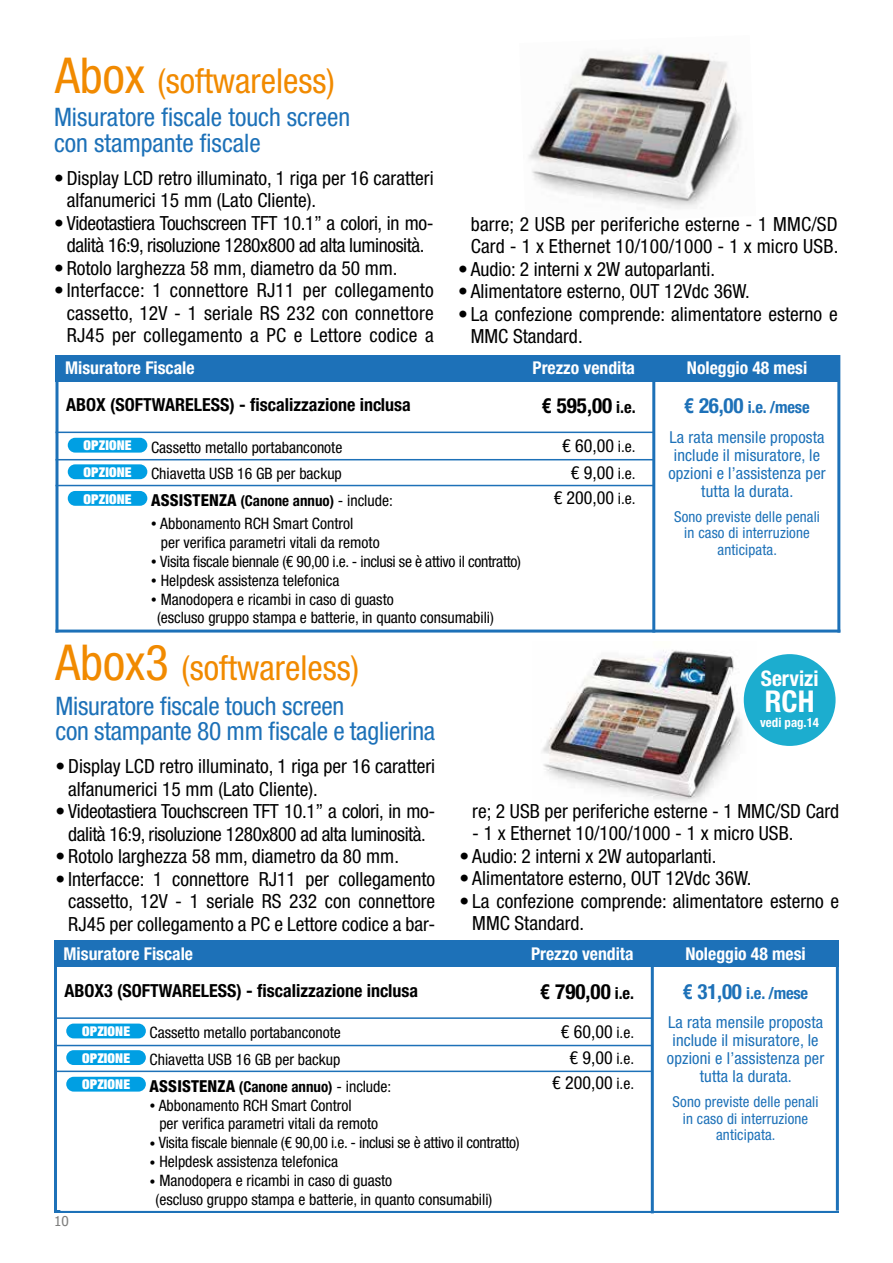
<style>
.page{position:relative;width:893px;height:1263px;background:#fff}
.page>*{position:absolute;margin:0;border:0;box-sizing:border-box;transform-origin:0 0}
.t1{font:condensed 34.5px "Helvetica Neue LT Std";color:#f18a00}
.t2{font:700 condensed 30.15px "Helvetica Neue";color:#fff}
.t3{font:condensed 25.5px/25.5px "Helvetica Neue LT Std";letter-spacing:-.01em;color:#1d71b8}
.t4{font:700 condensed 21.45px "Helvetica Neue";color:#fff}
.t5{font:700 condensed 21px "Helvetica Neue";color:#000}
.t6{font:condensed 19.5px/22.5px "Helvetica Neue LT Std";color:#000}
.t7{font:condensed 19.5px/22.5px "Helvetica Neue LT Std";letter-spacing:-.02em;color:#000;text-align:center}
.t8{font:700 condensed 18px "Helvetica Neue";color:#000}
.t9{font:condensed 18px/26.5px "Helvetica Neue LT Std";color:#000;text-align:center}
.t10{font:700 condensed 17.7px "Helvetica Neue";color:#fff}
.t11{font:condensed 16.5px/18px "Helvetica Neue LT Std";letter-spacing:.01em;color:#1d71b8;text-align:center}
.t12{font:700 condensed 16.5px "Helvetica Neue";letter-spacing:-.01em;color:#1d71b8}
.t13{font:condensed 15.75px/26.5px "Helvetica Neue LT Std";color:#000}
.t14{font:condensed 15.75px "Helvetica Neue LT Std";letter-spacing:-.02em;color:#000}
.t15{font:condensed 15px/16.5px "Helvetica Neue LT Std";letter-spacing:.01em;color:#1d71b8;text-align:center}
.t16{font:700 condensed 15px "Helvetica Neue";color:#000}
.t17{font:13.5px "Tahoma";color:#7e7e7d}
.t18{font:700 condensed 12.9px "Helvetica Neue";color:#fff}
.s1{font-size:49.5px}
.s2{font-size:16.5px}
.s3{font-size:21px}
.s4{font-family:"Helvetica Neue";font-weight:900;font-stretch:expanded;font-size:13.5px;color:#fff}
.s5{font-weight:800;font-size:16.5px}
.s6{font-family:"Helvetica Neue LT Std";font-weight:400;font-size:15.75px}
.s7{font-family:"Minion Pro";font-stretch:normal}
.s8{font-family:"Minion Pro";font-stretch:normal;color:#fff}
.s9{font-size:15.75px}
</style>
<div class="page">
<img style="left:542px;top:650px;width:214px;height:153px">
<div style="left:54px;top:941px;width:784px;height:26px;background:#1d71b8"></div>
<hr style="left:55px;top:1210px;width:784px;height:3px;background:#1d71b8">
<svg style="left:60px;top:1018px;width:779px;height:193px"></svg>
<div style="left:66px;top:1023px;width:80px;height:15px;background:#009fe3;border-radius:7px"></div>
<div style="left:66px;top:1050px;width:80px;height:15px;background:#009fe3;border-radius:7px"></div>
<div style="left:66px;top:1077px;width:80px;height:14px;background:#009fe3;border-radius:7px"></div>
<hr style="left:651px;top:954px;width:3px;height:259px;background:#1d71b8">
<hr style="left:836px;top:941px;width:3px;height:269px;background:#1d71b8">
<hr style="left:54px;top:941px;width:3px;height:269px;background:#1d71b8">
<hr style="left:54px;top:1017px;width:598px;height:2px;background:#1d71b8">
<hr style="left:54px;top:1045px;width:598px;height:1px;background:#1d71b8">
<hr style="left:54px;top:1070px;width:598px;height:2px;background:#1d71b8">
<img style="left:528px;top:52px;width:213px;height:157px">
<div style="left:55px;top:355px;width:785px;height:26px;background:#1d71b8"></div>
<svg style="left:62px;top:432px;width:779px;height:197px"></svg>
<div style="left:68px;top:438px;width:79px;height:15px;background:#009fe3;border-radius:7px"></div>
<div style="left:68px;top:464px;width:79px;height:15px;background:#009fe3;border-radius:7px"></div>
<div style="left:68px;top:491px;width:79px;height:15px;background:#009fe3;border-radius:7px"></div>
<hr style="left:652px;top:371px;width:3px;height:261px;background:#1d71b8">
<hr style="left:837px;top:355px;width:3px;height:277px;background:#1d71b8">
<hr style="left:55px;top:355px;width:3px;height:277px;background:#1d71b8">
<hr style="left:55px;top:432px;width:599px;height:1px;background:#1d71b8">
<hr style="left:55px;top:459px;width:599px;height:1px;background:#1d71b8">
<hr style="left:55px;top:485px;width:599px;height:1px;background:#1d71b8">
<hr style="left:55px;top:629px;width:785px;height:3px;background:#1d71b8">
<div style="left:744px;top:654px;width:92px;height:92px;background:#1cadcf;border-radius:50%"></div>
<h1 class="t1" style="left:55px;top:61px;width:281px"><span class="s1">Abox</span> (softwareless)</h1>
<h3 class="t3" style="left:54px;top:104px;width:298px">Misuratore fiscale touch screen con stampante fiscale</h3>
<p class="t6" style="left:67px;top:167px;width:368px;text-indent:-13px">• Display LCD retro illuminato, 1 riga per 16 caratteri alfanumerici 15 mm (Lato Cliente).</p>
<p class="t7" style="left:54px;top:212px;width:381px">• Videotastiera Touchscreen TFT 10.1” a colori, in mo&shy;dalità 16:9, risoluzione 1280x800 ad alta luminosità.</p>
<p class="t6" style="left:54px;top:257px;width:345px">• Rotolo larghezza 58 mm, diametro da 50 mm.</p>
<p class="t6" style="left:67px;top:279px;width:368px;text-align:justify;text-indent:-13px">• Interfacce: 1 connettore RJ11 per collegamento cassetto, 12V - 1 seriale RS 232 con connettore RJ45 per collegamento a PC e Lettore codice a</p>
<p class="t6" style="left:471px;top:213px;width:369px">barre; 2 USB per periferiche esterne - 1 MMC/SD<br>Card - 1 x Ethernet 10/100/1000 - 1 x micro USB.</p>
<p class="t6" style="left:458px;top:258px;width:258px">• Audio: 2 interni x 2W autoparlanti.</p>
<p class="t6" style="left:458px;top:280px;width:293px">• Alimentatore esterno, OUT 12Vdc 36W.</p>
<p class="t6" style="left:471px;top:303px;width:368px;text-indent:-13px">• La confezione comprende: alimentatore esterno e<br>MMC Standard.</p>
<p class="t10" style="left:65px;top:357px;width:131px">Misuratore Fiscale</p>
<p class="t10" style="left:533px;top:357px;width:104px">Prezzo vendita</p>
<p class="t10" style="left:687px;top:357px;width:122px">Noleggio 48 mesi</p>
<p class="t8" style="left:66px;top:393px;width:346px">ABOX (SOFTWARELESS) - fiscalizzazione inclusa</p>
<p class="t5" style="left:542px;top:393px;width:96px">€ 595,00 <span class="s2">i.e.</span></p>
<p class="t12" style="left:684px;top:397px;width:127px"><span class="s3">€ 26,00</span> i.e. /mese</p>
<p class="t13" style="left:84px;top:434px;width:260px"><span class="s4">OPZIONE</span> Cassetto metallo portabanconote<br><span class="s4">OPZIONE</span> Chiavetta USB 16 GB per backup</p>
<p class="t16" style="left:84px;top:491px;width:311px"><sup>OPZIONE</sup> <span class="s5">ASSISTENZA</span> (Canone annuo) <span class="s6">- include:</span></p>
<p class="t13" style="left:151px;top:510px;width:204px"><span class="s7">•</span> Abbonamento RCH Smart Control</p>
<p class="t13" style="left:151px;top:529px;width:230px"><span class="s8">•</span> per verifica parametri vitali da remoto</p>
<p class="t14" style="left:151px;top:552px;width:372px"><span class="s7">•</span> Visita fiscale biennale (€ 90,00 i.e. - inclusi se è attivo il contratto)</p>
<p class="t13" style="left:151px;top:567px;width:190px"><span class="s7">•</span> Helpdesk assistenza telefonica</p>
<p class="t13" style="left:151px;top:586px;width:244px"><span class="s7">•</span> Manodopera e ricambi in caso di guasto</p>
<p class="t13" style="left:147px;top:604px;width:348px"><span class="s8">•</span> (escluso gruppo stampa e batterie, in quanto consumabili)</p>
<p class="t11" style="left:668px;top:428px;width:159px">La rata mensile proposta include il misuratore, le opzioni e l’assistenza per tutta la durata.</p>
<p class="t15" style="left:674px;top:508px;width:147px">Sono previste delle penali in caso di interruzione anticipata.</p>
<p class="t9" style="left:562px;top:432px;width:75px">€ 60,00 <span class="s9">i.e. </span>€ 9,00 <span class="s9">i.e.</span></p>
<p class="t9" style="left:554px;top:484px;width:84px">€ 200,00 <span class="s9">i.e.</span></p>
<h1 class="t1" style="left:55px;top:648px;width:305px"><span class="s1">Abox3</span> (softwareless)</h1>
<h3 class="t3" style="left:55px;top:693px;width:381px">Misuratore fiscale touch screen<br>con stampante 80 mm fiscale e taglierina</h3>
<p class="t6" style="left:68px;top:755px;width:368px;text-indent:-13px">• Display LCD retro illuminato, 1 riga per 16 caratteri alfanumerici 15 mm (Lato Cliente).</p>
<p class="t7" style="left:55px;top:800px;width:381px">• Videotastiera Touchscreen TFT 10.1” a colori, in mo&shy;dalità 16:9, risoluzione 1280x800 ad alta luminosità.</p>
<p class="t6" style="left:55px;top:845px;width:345px">• Rotolo larghezza 58 mm, diametro da 80 mm.</p>
<p class="t6" style="left:68px;top:867px;width:368px;text-align:justify;text-indent:-13px">• Interfacce: 1 connettore RJ11 per collegamento cassetto, 12V - 1 seriale RS 232 con connettore RJ45 per collegamento a PC e Lettore codice a bar-</p>
<p class="t4" style="left:761px;top:666px;width:59px">Servizi</p>
<h2 class="t2" style="left:765px;top:682px;width:51px">RCH</h2>
<p class="t18" style="left:760px;top:714px;width:60px">vedi pag.14</p>
<p class="t6" style="left:472px;top:800px;width:368px">re; 2 USB per periferiche esterne - 1 MMC/SD Card</p>
<p class="t6" style="left:472px;top:822px;width:323px">- 1 x Ethernet 10/100/1000 - 1 x micro USB.</p>
<p class="t6" style="left:459px;top:845px;width:258px">• Audio: 2 interni x 2W autoparlanti.</p>
<p class="t6" style="left:459px;top:867px;width:293px">• Alimentatore esterno, OUT 12Vdc 36W.</p>
<p class="t6" style="left:472px;top:890px;width:368px;text-indent:-13px">• La confezione comprende: alimentatore esterno e<br>MMC Standard.</p>
<p class="t10" style="left:64px;top:943px;width:131px">Misuratore Fiscale</p>
<p class="t10" style="left:531px;top:943px;width:104px">Prezzo vendita</p>
<p class="t10" style="left:685px;top:943px;width:122px">Noleggio 48 mesi</p>
<p class="t8" style="left:65px;top:979px;width:355px">ABOX3 (SOFTWARELESS) - fiscalizzazione inclusa</p>
<p class="t5" style="left:540px;top:979px;width:96px">€ 790,00 <span class="s2">i.e.</span></p>
<p class="t12" style="left:683px;top:983px;width:127px"><span class="s3">€ 31,00</span> i.e. /mese</p>
<p class="t13" style="left:82px;top:1019px;width:260px"><span class="s4">OPZIONE</span> Cassetto metallo portabanconote<br><span class="s4">OPZIONE</span> Chiavetta USB 16 GB per backup</p>
<p class="t16" style="left:82px;top:1077px;width:311px"><sup>OPZIONE</sup> <span class="s5">ASSISTENZA</span> (Canone annuo) <span class="s6">- include:</span></p>
<p class="t13" style="left:149px;top:1091px;width:204px"><span class="s7">•</span> Abbonamento RCH Smart Control</p>
<p class="t13" style="left:149px;top:1110px;width:230px"><span class="s8">•</span> per verifica parametri vitali da remoto</p>
<p class="t14" style="left:149px;top:1133px;width:372px"><span class="s7">•</span> Visita fiscale biennale (€ 90,00 i.e. - inclusi se è attivo il contratto)</p>
<p class="t13" style="left:149px;top:1148px;width:190px"><span class="s7">•</span> Helpdesk assistenza telefonica</p>
<p class="t13" style="left:149px;top:1167px;width:244px"><span class="s7">•</span> Manodopera e ricambi in caso di guasto</p>
<p class="t13" style="left:146px;top:1186px;width:348px"><span class="s8">•</span> (escluso gruppo stampa e batterie, in quanto consumabili)</p>
<p class="t11" style="left:667px;top:1013px;width:159px">La rata mensile proposta include il misuratore, le opzioni e l’assistenza per tutta la durata.</p>
<p class="t15" style="left:673px;top:1094px;width:147px">Sono previste delle penali in caso di interruzione anticipata.</p>
<p class="t9" style="left:561px;top:1018px;width:75px">€ 60,00 <span class="s9">i.e. </span>€ 9,00 <span class="s9">i.e.</span></p>
<p class="t9" style="left:552px;top:1070px;width:84px">€ 200,00 <span class="s9">i.e.</span></p>
<p class="t17" style="left:54px;top:1212px;width:16px">10</p>
</div>
